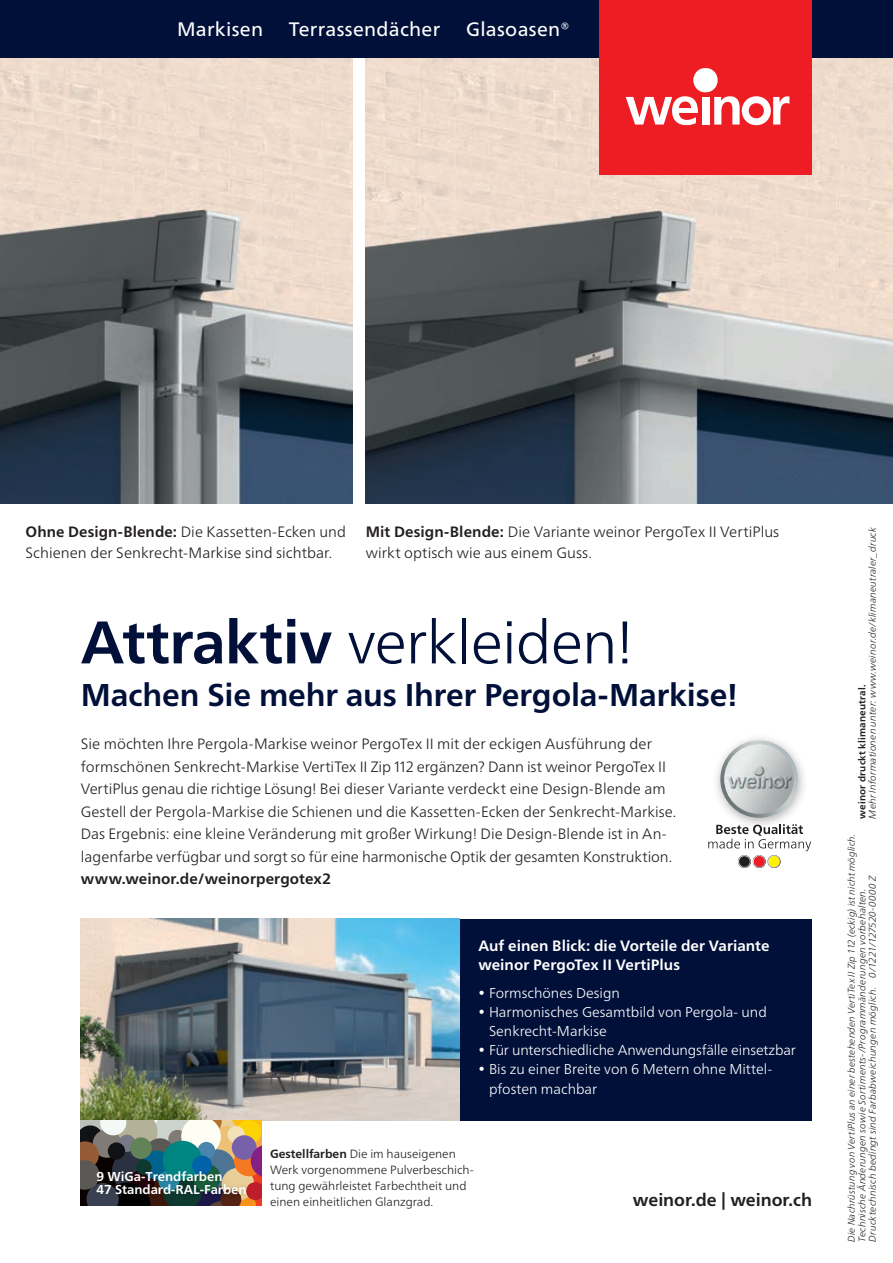
<style>
.page{position:relative;width:893px;height:1263px;background:#fff}
.page>*{position:absolute;margin:0;border:0;box-sizing:border-box;transform-origin:0 0}
.t1{font:300 60px "Frutiger Neue LTW1 G";letter-spacing:-.015em;color:#001039}
.t2{font:700 31.5px "Frutiger Neue LTW1 G";letter-spacing:-.005em;color:#001039}
.t3{font:19.5px "Frutiger Neue LTW1 G";letter-spacing:.015em;color:#fff}
.t4{font:700 17.55px "Frutiger Neue LTW1 G";color:#231f20}
.t5{font:300 15px/22.5px "Frutiger Neue LTW1 G";color:#231f20}
.t6{font:700 15px/19.2px "Frutiger Neue LTW1 G";letter-spacing:.005em;color:#fff}
.t7{font:700 15px "Frutiger Neue LTW1 G";letter-spacing:.005em;color:#231f20}
.t8{font:300 14.25px/19px "Frutiger Neue LTW1 G";color:#fff}
.t9{font:700 12.9px/12.9px "Frutiger Neue LTW1 G";color:#fff}
.t10{font:300 12px/15.9px "Frutiger Neue LTW1 G";color:#231f20}
.t11{font:italic 300 9.75px/10.6px "Frutiger Neue LTW1 G";letter-spacing:.02em;color:#231f20}
.t12{font:700 9.75px "Frutiger Neue LTW1 G";letter-spacing:.02em;color:#231f20}
.s1{font-weight:700}
</style>
<div class="page">
<div style="left:459px;top:918px;width:353px;height:202px;background:#001039"></div>
<img style="left:366px;top:57px;width:527px;height:447px">
<img style="left:0;top:57px;width:353px;height:447px">
<img style="left:80px;top:918px;width:379px;height:202px">
<svg style="left:80px;top:1120px;width:182px;height:85px;background:#777770"></svg>
<img style="left:221px;top:1166px;width:14px;height:21px">
<img style="left:222px;top:1168px;width:29px;height:32px">
<img style="left:163px;top:1180px;width:39px;height:20px">
<img style="left:130px;top:1171px;width:25px;height:22px">
<img style="left:235px;top:1166px;width:16px;height:10px">
<img style="left:113px;top:1182px;width:37px;height:18px">
<img style="left:193px;top:1166px;width:28px;height:26px">
<img style="left:158px;top:1171px;width:21px;height:20px">
<img style="left:91px;top:1183px;width:28px;height:17px">
<img style="left:91px;top:1166px;width:8px;height:22px">
<img style="left:136px;top:1166px;width:15px;height:9px">
<img style="left:246px;top:1183px;width:5px;height:16px">
<img style="left:164px;top:1166px;width:33px;height:14px">
<img style="left:192px;top:1166px;width:20px;height:9px">
<img style="left:221px;top:1189px;width:20px;height:11px">
<svg style="left:708px;top:834px;width:103px;height:34px"></svg>
<img style="left:716px;top:738px;width:88px;height:96px">
<img style="left:720px;top:740px;width:78px;height:78px;border-radius:39px">
<img style="left:724px;top:744px;width:70px;height:70px;border-radius:35px">
<div style="left:0;top:0;width:893px;height:57px;background:#001039"></div>
<div style="left:600px;top:0;width:212px;height:174px;background:#ee1d23"></div>
<svg style="left:626px;top:96px;width:72px;height:29px"></svg>
<div style="left:702px;top:97px;width:7px;height:28px;background:#fff"></div>
<div style="left:693px;top:68px;width:25px;height:24px;background:#fff;border-radius:50%"></div>
<svg style="left:714px;top:96px;width:75px;height:29px"></svg>
<h3 class="t3" style="left:177px;top:18px;width:88px">Markisen</h3>
<h3 class="t3" style="left:289px;top:18px;width:153px">Terrassendächer</h3>
<h3 class="t3" style="left:466px;top:18px;width:105px">Glasoasen®</h3>
<p class="t5" style="left:26px;top:521px;width:322px;line-height:21.3px"><span class="s1">Ohne Design-Blende:</span> Die Kassetten-Ecken und<br>Schienen der Senkrecht-Markise sind sichtbar.</p>
<p class="t5" style="left:366px;top:521px;width:415px;line-height:21.3px"><span class="s1">Mit Design-Blende:</span> Die Variante weinor PergoTex II VertiPlus wirkt optisch wie aus einem Guss.</p>
<h1 class="t1" style="left:81px;top:606px;width:554px"><span class="s1">Attraktiv</span> verkleiden!</h1>
<h2 class="t2" style="left:81px;top:676px;width:658px">Machen Sie mehr aus Ihrer Pergola-Markise!</h2>
<p class="t5" style="left:81px;top:733px;width:597px">Sie möchten Ihre Pergola-Markise weinor PergoTex II mit der eckigen Ausführung der formschönen Senkrecht-Markise VertiTex II Zip 112 ergänzen? Dann ist weinor PergoTex II VertiPlus genau die richtige Lösung! Bei dieser Variante verdeckt eine Design-Blende am Gestell der Pergola-Markise die Schienen und die Kassetten-Ecken der Senkrecht-Markise.<br>Das Ergebnis: eine kleine Veränderung mit großer Wirkung! Die Design-Blende ist in An&shy;lagenfarbe verfügbar und sorgt so für eine harmonische Optik der gesamten Konstruktion.</p>
<p class="t7" style="left:81px;top:870px;width:252px">www.weinor.de/weinorpergotex2</p>
<p class="t9" style="left:96px;top:1170px;width:152px">9 WiGa-Trendfarben<br>47 Standard-RAL-Farben</p>
<p class="t6" style="left:478px;top:936px;width:293px">Auf einen Blick: die Vorteile der Variante weinor PergoTex II VertiPlus</p>
<p class="t8" style="left:478px;top:983px;width:143px">• Formschönes Design</p>
<p class="t8" style="left:489px;top:1002px;width:279px;text-indent:-11px">• Harmonisches Gesamtbild von Pergola- und<br>Senkrecht-Markise</p>
<p class="t8" style="left:478px;top:1041px;width:319px">• Für unterschiedliche Anwendungsfälle einsetzbar</p>
<p class="t8" style="left:489px;top:1060px;width:285px;text-indent:-11px">• Bis zu einer Breite von 6 Metern ohne Mittel&shy;pfosten machbar</p>
<p class="t10" style="left:270px;top:1145px;width:205px"><span class="s1">Gestellfarben</span> Die im hauseigenen Werk vorgenommene Pulverbeschich&shy;tung gewährleistet Farbechtheit und einen einheitlichen Glanzgrad.</p>
<p class="t4" style="left:633px;top:1189px;width:181px">weinor.de | weinor.ch</p>
<p class="t11" style="left:867px;top:819px;width:293px;rotate:-90deg">Mehr Informationen unter: www.weinor.de/klimaneutraler_druck</p>
<p class="t11" style="left:846px;top:1242px;width:409px;rotate:-90deg">Die Nachrüstung von VertiPlus an einer bestehenden VertiTex II Zip 112 (eckig) ist nicht möglich.<br>Technische Änderungen sowie Sortiments-/Programmänderungen vorbehalten.<br>Drucktechnisch bedingt sind Farbabweichungen möglich. 0/1221/127520-0000 Z</p>
<p class="t12" style="left:856px;top:819px;width:136px;rotate:-90deg">weinor druckt klimaneutral.</p>
</div>
